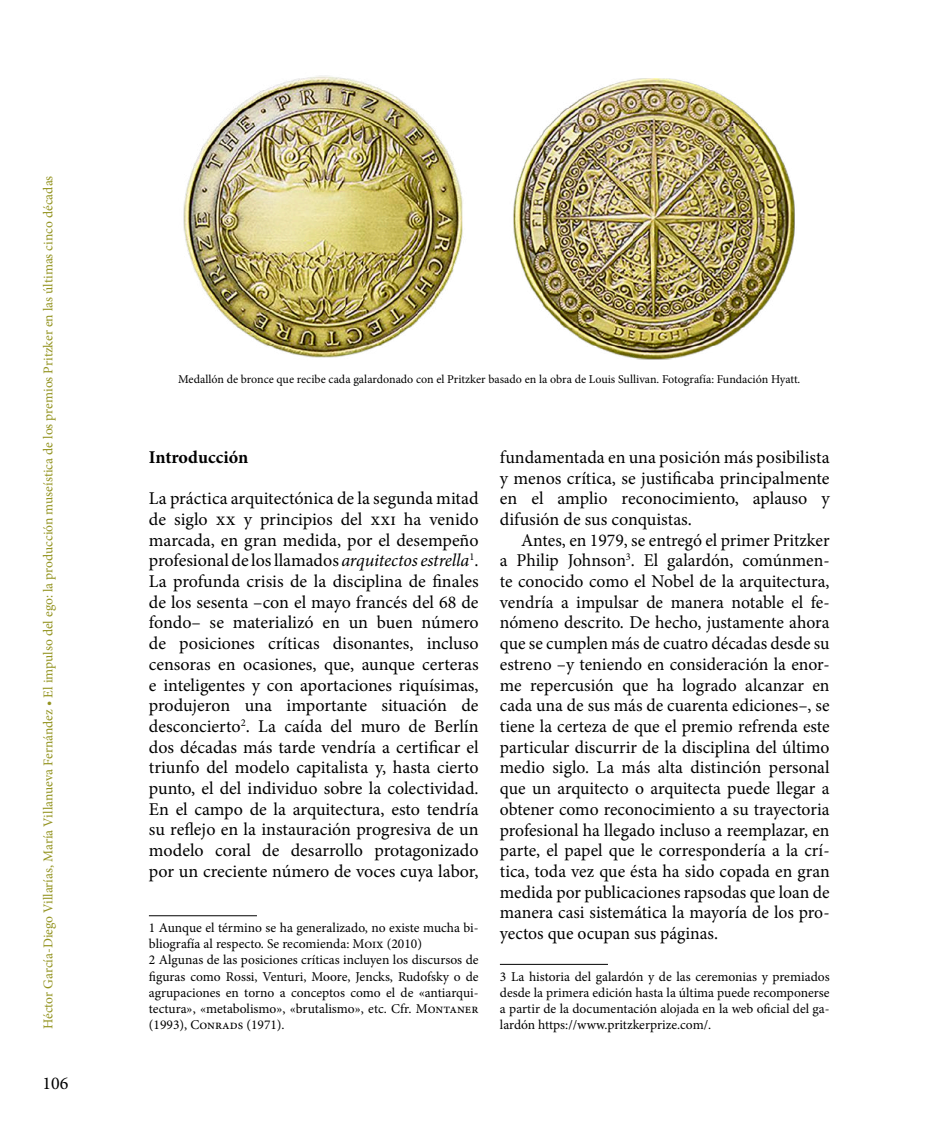
<style>
.page{position:relative;width:936px;height:1127px;background:#fff}
.page>*{position:absolute;margin:0;border:0;box-sizing:border-box;transform-origin:0 0}
.t1{font:18px/20.7px "Minion Pro";letter-spacing:-.01em;color:#000;text-align:justify}
.t2{font:700 18px "Minion Pro";letter-spacing:-.005em;color:#000}
.peu_de_pàgina{font:13.5px/16.2px "Minion Pro";color:#000;text-align:justify}
.t3{font:13.5px "Minion Pro";color:#93931f}
.t4{font:12px "Minion Pro";letter-spacing:-.01em;color:#000}
.s1{font-style:italic}
</style>
<div class="page">
<hr style="left:149px;top:915px;width:108px;height:1px;background:#000">
<hr style="left:500px;top:964px;width:108px;height:1px;background:#000">
<img style="left:183px;top:75px;width:612px;height:285px">
<p class="t3" style="left:39px;top:1029px;width:855px;rotate:-90deg">Héctor García-Diego Villarías, María Villanueva Fernández • El impulso del ego: la producción museística de los premios Pritzker en las últimas cinco décadas</p>
<p class="t1" style="left:43px;top:1073px;width:27px">106</p>
<p class="t4" style="left:178px;top:371px;width:623px">Medallón de bronce que recibe cada galardonado con el Pritzker basado en la obra de Louis Sullivan. Fotografía: Fundación Hyatt.</p>
<p class="t2" style="left:149px;top:444px;width:101px">Introducción</p>
<p class="t1" style="left:149px;top:488px;width:331px">La práctica arquitectónica de la segunda mitad de siglo xx y principios del xxi ha venido marcada, en gran medida, por el desempeño profesional de los llamados <span class="s1">arquitectos estrella</span><sup>1</sup>.<br>La profunda crisis de la disciplina de finales de los sesenta –con el mayo francés del 68 de fondo– se materializó en un buen número de posiciones críticas disonantes, incluso censoras en ocasiones, que, aunque certeras e inteligentes y con aportaciones riquísimas, produjeron una importante situación de desconcierto<sup>2</sup>. La caída del muro de Berlín dos décadas más tarde vendría a certificar el triunfo del modelo capitalista y, hasta cierto punto, el del individuo sobre la colectividad.<br>En el campo de la arquitectura, esto tendría su reflejo en la instauración progresiva de un modelo coral de desarrollo protagonizado por un creciente número de voces cuya labor,</p>
<p class="peu_de_pàgina" style="left:149px;top:919px;width:331px">1 Aunque el término se ha generalizado, no existe mucha bi&shy;bliografía al respecto. Se recomienda: Moix (2010)</p>
<p class="peu_de_pàgina" style="left:149px;top:952px;width:331px">2 Algunas de las posiciones críticas incluyen los discursos de figuras como Rossi, Venturi, Moore, Jencks, Rudofsky o de agrupaciones en torno a conceptos como el de «antiarqui&shy;tectura», «metabolismo», «brutalismo», etc. Cfr. Montaner (1993), Conrads (1971).</p>
<p class="t1" style="left:500px;top:447px;width:331px">fundamentada en una posición más posibilista y menos crítica, se justificaba principalmente en el amplio reconocimiento, aplauso y difusión de sus conquistas.</p>
<p class="t1" style="left:500px;top:530px;width:331px;text-indent:21px">Antes, en 1979, se entregó el primer Pritzker a Philip Johnson<sup>3</sup>. El galardón, comúnmen&shy;te conocido como el Nobel de la arquitectura, vendría a impulsar de manera notable el fe&shy;nómeno descrito. De hecho, justamente ahora que se cumplen más de cuatro décadas desde su estreno –y teniendo en consideración la enor&shy;me repercusión que ha logrado alcanzar en cada una de sus más de cuarenta ediciones–, se tiene la certeza de que el premio refrenda este particular discurrir de la disciplina del último medio siglo. La más alta distinción personal que un arquitecto o arquitecta puede llegar a obtener como reconocimiento a su trayectoria profesional ha llegado incluso a reemplazar, en parte, el papel que le correspondería a la crí&shy;tica, toda vez que ésta ha sido copada en gran medida por publicaciones rapsodas que loan de manera casi sistemática la mayoría de los pro&shy;yectos que ocupan sus páginas.</p>
<p class="peu_de_pàgina" style="left:500px;top:968px;width:331px">3 La historia del galardón y de las ceremonias y premiados desde la primera edición hasta la última puede recomponerse a partir de la documentación alojada en la web oficial del ga&shy;lardón https://www.pritzkerprize.com/.</p>
</div>
